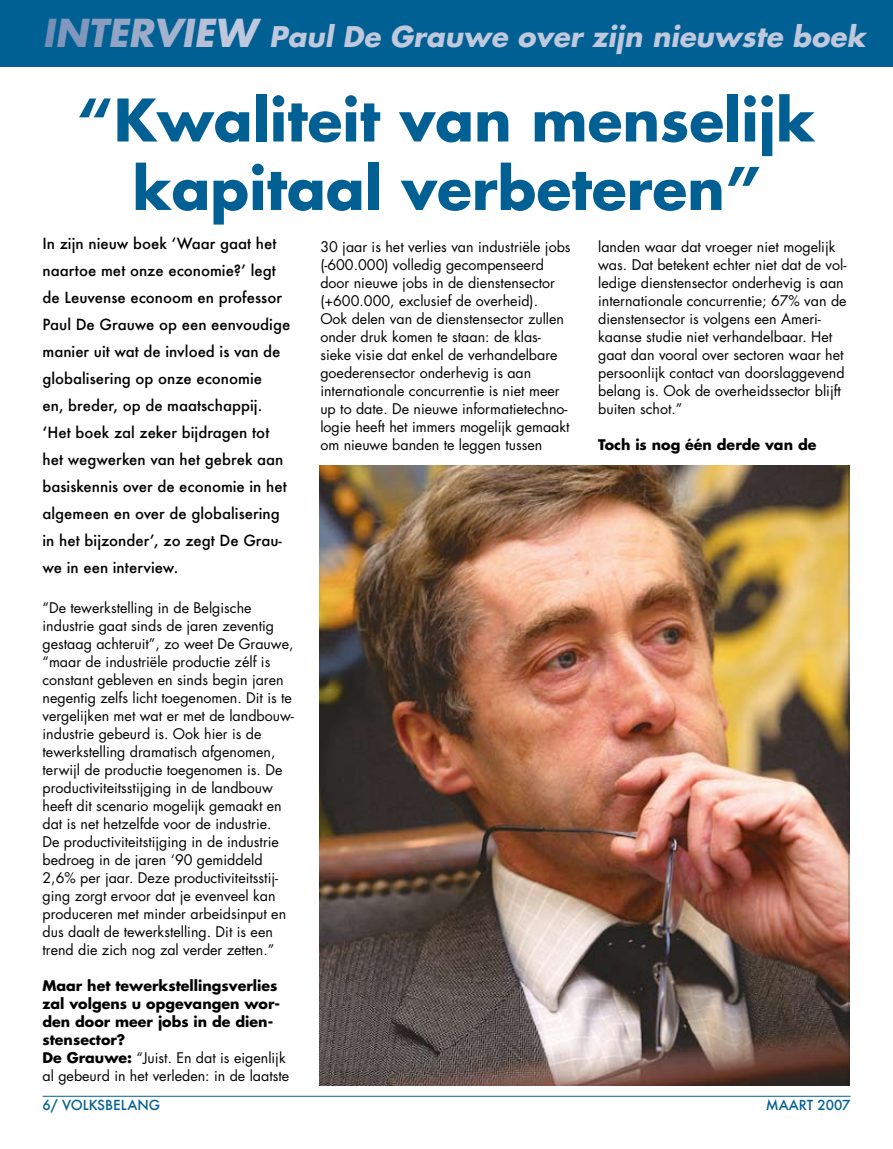
<style>
.page{position:relative;width:893px;height:1149px;background:#fff}
.page>*{position:absolute;margin:0;border:0;box-sizing:border-box;transform-origin:0 0}
.t1{font:700 57px/68.4px "Futura";color:#006094;text-align:center}
.t2{font:italic 700 27.75px "Futura";color:#bfc8dc}
.t3{font:500 15px/27px "Futura";color:#000}
.t4{font:14.25px/18px "Futura";color:#000}
.t5{font:700 14.25px/18px "Futura";color:#000}
.t6{font:500 13.5px "Futura";color:#006094}
.s1{font-size:37.5px;color:#748fb5}
.s2{font-size:37.5px;color:#7e97ba}
.s3{font-size:37.5px;color:#899ebf}
.s4{font-size:37.5px;color:#92a4c3}
.s5{font-size:37.5px;color:#9babc8}
.s6{font-size:37.5px;color:#a3b2cd}
.s7{font-size:37.5px;color:#adb9d2}
.s8{font-size:37.5px;color:#b7c0d7}
.s9{font-size:37.5px}
.s10{font-weight:400}
</style>
<div class="page">
<img style="left:320px;top:466px;width:530px;height:618px">
<div style="left:0;top:0;width:893px;height:66px;background:#006094"></div>
<hr style="left:43px;top:1095px;width:807px;height:1px;background:#006094">
<h2 class="t2" style="left:43px;top:17px;width:824px"><span class="s1">I</span><span class="s2">N</span><span class="s3">T</span><span class="s4">E</span><span class="s5">R</span><span class="s6">V</span><span class="s7">I</span><span class="s8">E</span><span class="s9">W</span> Paul De Grauwe over zijn nieuwste boek</h2>
<h1 class="t1" style="left:78px;top:84px;width:738px">“Kwaliteit van menselijk kapitaal verbeteren”</h1>
<p class="t3" style="left:43px;top:230px;width:249px">In zijn nieuw boek ‘Waar gaat het naartoe met onze economie?’ legt de Leuvense econoom en professor<br>Paul De Grauwe op een eenvoudige manier uit wat de invloed is van de globalisering op onze economie<br>en, breder, op de maatschappij. ‘Het boek zal zeker bijdragen tot het wegwerken van het gebrek aan basiskennis over de economie in het algemeen en over de globalisering in het bijzonder’, zo zegt De Grau&shy;we in een interview.</p>
<p class="t4" style="left:43px;top:598px;width:253px">“De tewerkstelling in de Belgische industrie gaat sinds de jaren zeventig gestaag achteruit”, zo weet De Grauwe, “maar de industriële productie zélf is constant gebleven en sinds begin jaren negentig zelfs licht toegenomen. Dit is te vergelijken met wat er met de landbouw&shy;industrie gebeurd is. Ook hier is de tewerkstelling dramatisch afgenomen, terwijl de productie toegenomen is. De productiviteitsstijging in de landbouw heeft dit scenario mogelijk gemaakt en dat is net hetzelfde voor de industrie.<br>De productiviteitstijging in de industrie bedroeg in de jaren ‘90 gemiddeld 2,6% per jaar. Deze productiviteitsstij&shy;ging zorgt ervoor dat je evenveel kan produceren met minder arbeidsinput en dus daalt de tewerkstelling. Dit is een trend die zich nog zal verder zetten.”</p>
<p class="t5" style="left:43px;top:975px;width:248px">Maar het tewerkstellingsverlies zal volgens u opgevangen wor&shy;den door meer jobs in de dien&shy;stensector?<br>De Grauwe: <span class="s10">“Juist. En dat is eigenlijk al gebeurd in het verleden: in de laatste</span></p>
<p class="t4" style="left:320px;top:238px;width:252px">30 jaar is het verlies van industriële jobs (-600.000) volledig gecompenseerd door nieuwe jobs in de dienstensector (+600.000, exclusief de overheid).<br>Ook delen van de dienstensector zullen onder druk komen te staan: de klas&shy;sieke visie dat enkel de verhandelbare goederensector onderhevig is aan internationale concurrentie is niet meer up to date. De nieuwe informatietechno&shy;logie heeft het immers mogelijk gemaakt om nieuwe banden te leggen tussen</p>
<p class="t4" style="left:598px;top:238px;width:250px">landen waar dat vroeger niet mogelijk was. Dat betekent echter niet dat de vol&shy;ledige dienstensector onderhevig is aan internationale concurrentie; 67% van de dienstensector is volgens een Ameri&shy;kaanse studie niet verhandelbaar. Het gaat dan vooral over sectoren waar het persoonlijk contact van doorslaggevend belang is. Ook de overheidssector blijft buiten schot.”</p>
<p class="t5" style="left:598px;top:435px;width:220px">Toch is nog één derde van de</p>
<p class="t6" style="left:43px;top:1095px;width:119px">6/ VOLKSBELANG</p>
<p class="t6" style="left:766px;top:1095px;width:86px">MAART 2007</p>
</div>
